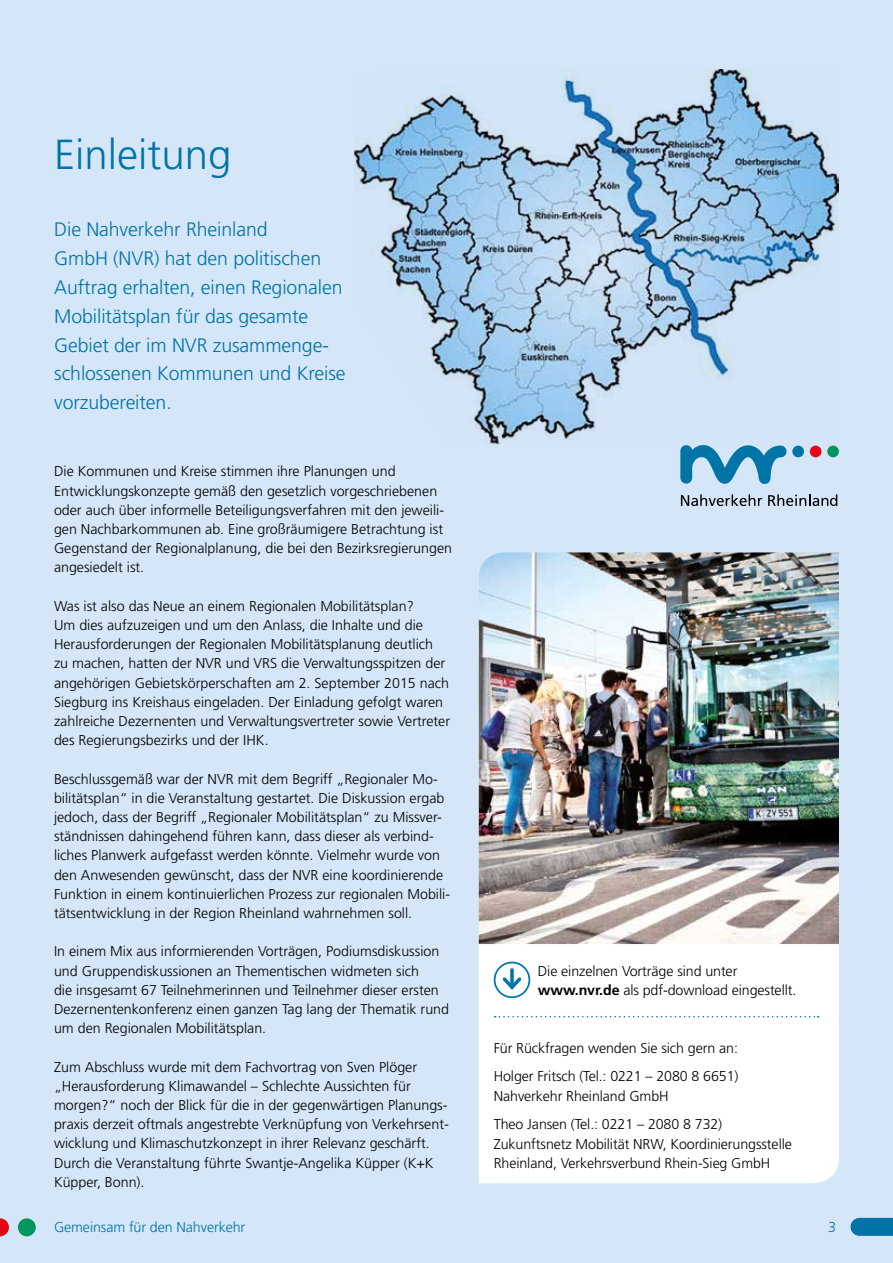
<style>
.page{position:relative;width:893px;height:1263px;background:#d4e6f7}
.page>*{position:absolute;margin:0;border:0;box-sizing:border-box;transform-origin:0 0}
.t1{font:300 42px "Frutiger LT Std";color:#0074a6}
.t2{font:300 19.5px/28.8px "Frutiger LT Std";letter-spacing:-.005em;color:#0074a6}
.t3{font:300 14.25px/19.2px "Frutiger LT Std";color:#000}
.t4{font:300 14.25px "Frutiger LT Std";letter-spacing:-.005em;color:#0074a6}
.t5{font:300 14.1px "Frutiger LT Std";letter-spacing:-.005em;color:#000}
.s1{font-weight:700}
.s2{font-size:14.25px}
</style>
<div class="page">
<div style="left:479px;top:944px;width:360px;height:239px;background:#fff"></div>
<div style="left:494px;top:962px;width:36px;height:36px;border:2px solid #0074a6;border-radius:50%"></div>
<svg style="left:510px;top:970px;width:4px;height:4px"></svg>
<svg style="left:499px;top:974px;width:25px;height:18px"></svg>
<svg style="left:495px;top:1016px;width:324px;height:1px"></svg>
<img style="left:354px;top:69px;width:485px;height:378px">
<svg style="left:681px;top:494px;width:81px;height:12px"></svg>
<svg style="left:768px;top:494px;width:69px;height:12px"></svg>
<svg style="left:680px;top:445px;width:107px;height:39px"></svg>
<div style="left:827px;top:446px;width:12px;height:11px;background:#00975f;border-radius:50%"></div>
<div style="left:810px;top:446px;width:11px;height:11px;background:#e30613;border-radius:50%"></div>
<div style="left:792px;top:446px;width:12px;height:11px;background:#0074a6;border-radius:50%"></div>
<img style="left:479px;top:552px;width:360px;height:392px">
<div style="left:859px;top:1218px;width:34px;height:18px;background:#0074a6"></div>
<div style="left:18px;top:1218px;width:18px;height:18px;background:#00975f;border-radius:50%"></div>
<svg style="left:0;top:1218px;width:9px;height:18px"></svg>
<h1 class="t1" style="left:54px;top:131px;width:179px">Einleitung</h1>
<h2 class="t2" style="left:54px;top:216px;width:293px">Die Nahverkehr Rheinland<br>GmbH (NVR) hat den politischen<br>Auftrag erhalten, einen Regionalen<br>Mobilitätsplan für das gesamte<br>Gebiet der im NVR zusammenge&shy;schlossenen Kommunen und Kreise vorzubereiten.</h2>
<p class="t3" style="left:54px;top:462px;width:400px">Die Kommunen und Kreise stimmen ihre Planungen und Entwicklungskonzepte gemäß den gesetzlich vorgeschriebenen oder auch über informelle Beteiligungsverfahren mit den jeweili&shy;gen Nachbarkommunen ab. Eine großräumigere Betrachtung ist Gegenstand der Regionalplanung, die bei den Bezirksregierungen angesiedelt ist.</p>
<p class="t3" style="left:54px;top:596px;width:398px">Was ist also das Neue an einem Regionalen Mobilitätsplan?<br>Um dies aufzuzeigen und um den Anlass, die Inhalte und die Herausforderungen der Regionalen Mobilitätsplanung deutlich zu machen, hatten der NVR und VRS die Verwaltungsspitzen der angehörigen Gebietskörperschaften am 2. September 2015 nach Siegburg ins Kreishaus eingeladen. Der Einladung gefolgt waren zahlreiche Dezernenten und Verwaltungsvertreter sowie Vertreter des Regierungsbezirks und der IHK.</p>
<p class="t3" style="left:54px;top:769px;width:398px">Beschlussgemäß war der NVR mit dem Begriff „Regionaler Mo&shy;bilitätsplan“ in die Veranstaltung gestartet. Die Diskussion ergab jedoch, dass der Begriff „Regionaler Mobilitätsplan“ zu Missver&shy;ständnissen dahingehend führen kann, dass dieser als verbind&shy;liches Planwerk aufgefasst werden könnte. Vielmehr wurde von den Anwesenden gewünscht, dass der NVR eine koordinierende Funktion in einem kontinuierlichen Prozess zur regionalen Mobili&shy;tätsentwicklung in der Region Rheinland wahrnehmen soll.</p>
<p class="t3" style="left:54px;top:942px;width:397px">In einem Mix aus informierenden Vorträgen, Podiumsdiskussion und Gruppendiskussionen an Thementischen widmeten sich<br>die insgesamt 67 Teilnehmerinnen und Teilnehmer dieser ersten Dezernentenkonferenz einen ganzen Tag lang der Thematik rund um den Regionalen Mobilitätsplan.</p>
<p class="t3" style="left:54px;top:1057px;width:396px">Zum Abschluss wurde mit dem Fachvortrag von Sven Plöger „Herausforderung Klimawandel – Schlechte Aussichten für morgen?“ noch der Blick für die in der gegenwärtigen Planungs&shy;praxis derzeit oftmals angestrebte Verknüpfung von Verkehrsent&shy;wicklung und Klimaschutzkonzept in ihrer Relevanz geschärft.<br>Durch die Veranstaltung führte Swantje-Angelika Küpper (K+K Küpper, Bonn).</p>
<p class="t3" style="left:538px;top:961px;width:260px">Die einzelnen Vorträge sind unter <span class="s1">www.nvr.de</span> als pdf-download eingestellt.</p>
<p class="t3" style="left:494px;top:1033px;width:246px;line-height:28.8px">Für Rückfragen wenden Sie sich gern an:<br>Holger Fritsch (Tel.: 0221 – 2080 8 6651)</p>
<p class="t3" style="left:494px;top:1081px;width:230px;line-height:28.8px">Nahverkehr Rheinland GmbH<br>Theo Jansen (Tel.: 0221 – 2080 8 732)</p>
<p class="t3" style="left:494px;top:1134px;width:300px">Zukunftsnetz Mobilität NRW, Koordinierungsstelle</p>
<p class="t5" style="left:494px;top:1155px;width:278px"><span class="s2">Rheinland,</span> Verkehrsverbund Rhein-Sieg GmbH</p>
<p class="t4" style="left:54px;top:1219px;width:193px">Gemeinsam für den Nahverkehr</p>
<p class="t4" style="left:828px;top:1219px;width:9px">3</p>
</div>
